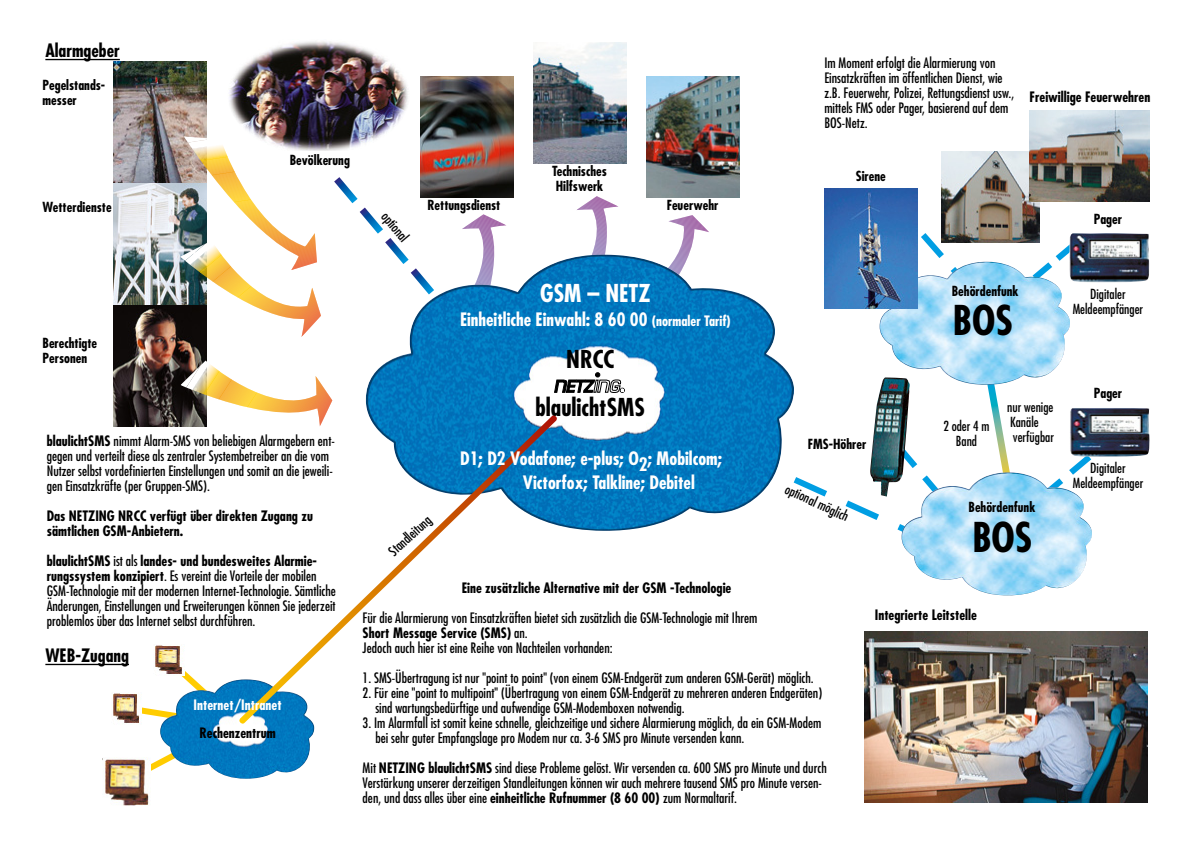
<style>
.page{position:relative;width:1191px;height:842px;background:#fff}
.page>*{position:absolute;margin:0;border:0;box-sizing:border-box;transform-origin:0 0}
.t1{font:700 condensed 40px "Futura";color:#000}
.t2{font:700 condensed 24px/48px "Futura";color:#000;text-align:center}
.t3{font:700 condensed 24px "Futura";color:#fff}
.t4{font:700 condensed 18px/24px "Futura";color:#fff}
.t5{font:700 condensed 18px "Futura";color:#000}
.t6{font:condensed 14px/15px "Futura";color:#000}
.t7{font:700 condensed 14px/15px "Futura";color:#000}
.t8{font:700 condensed 14px "Futura";color:#fff}
.t9{font:700 condensed 13.6px/15px "Futura";color:#000}
.t10{font:condensed 13.6px/15px "Futura";color:#000;text-align:center}
.t11{font:condensed 13.5px "Futura";color:#000}
.s1{font-weight:700}
.s2{font-size:14px}
</style>
<div class="page">
<svg style="left:577px;top:196px;width:132px;height:59px"></svg>
<svg style="left:462px;top:214px;width:44px;height:41px"></svg>
<svg style="left:987px;top:385px;width:23px;height:87px"></svg>
<svg style="left:334px;top:177px;width:100px;height:78px"></svg>
<svg style="left:123px;top:663px;width:71px;height:62px"></svg>
<svg style="left:151px;top:759px;width:9px;height:12px"></svg>
<svg style="left:917px;top:227px;width:63px;height:35px"></svg>
<svg style="left:1069px;top:458px;width:23px;height:14px"></svg>
<svg style="left:794px;top:454px;width:124px;height:77px"></svg>
<svg style="left:1026px;top:242px;width:41px;height:19px"></svg>
<img style="left:365px;top:255px;width:429px;height:276px">
<img style="left:865px;top:631px;width:283px;height:172px">
<hr style="left:45px;top:59px;width:75px;height:1px;background:#000">
<hr style="left:45px;top:664px;width:84px;height:1px;background:#000">
<img style="left:879px;top:262px;width:191px;height:123px">
<img style="left:154px;top:645px;width:30px;height:30px">
<img style="left:113px;top:693px;width:29px;height:31px">
<img style="left:102px;top:757px;width:48px;height:49px">
<img style="left:901px;top:472px;width:191px;height:124px">
<img style="left:941px;top:152px;width:99px;height:90px">
<img style="left:1070px;top:408px;width:80px;height:50px">
<img style="left:1067px;top:233px;width:83px;height:50px">
<img style="left:870px;top:377px;width:39px;height:120px">
<img style="left:229px;top:41px;width:179px;height:110px">
<img style="left:113px;top:184px;width:67px;height:120px">
<img style="left:113px;top:61px;width:93px;height:121px">
<img style="left:420px;top:77px;width:93px;height:120px">
<img style="left:533px;top:43px;width:93px;height:120px">
<img style="left:646px;top:77px;width:93px;height:120px">
<img style="left:824px;top:188px;width:93px;height:121px">
<img style="left:113px;top:306px;width:93px;height:120px">
<svg style="left:180px;top:136px;width:141px;height:201px"></svg>
<svg style="left:180px;top:361px;width:152px;height:65px"></svg>
<img style="left:160px;top:679px;width:154px;height:100px">
<svg style="left:238px;top:415px;width:320px;height:310px"></svg>
<svg style="left:554px;top:373px;width:70px;height:20px"></svg>
<img style="left:1030px;top:111px;width:119px;height:91px">
<p class="t5" style="left:45px;top:39px;width:76px">Alarmgeber</p>
<p class="t9" style="left:43px;top:78px;width:64px">Pegelstands&shy;messer</p>
<p class="t9" style="left:43px;top:199px;width:71px">Wetterdienste</p>
<p class="t9" style="left:290px;top:153px;width:62px">Bevölkerung</p>
<p class="t10" style="left:390px;top:209px;width:35px;rotate:50deg">optional</p>
<p class="t9" style="left:552px;top:163px;width:56px">Technisches<br>Hilfswerk</p>
<p class="t9" style="left:427px;top:197px;width:74px">Rettungsdienst</p>
<p class="t9" style="left:666px;top:197px;width:53px">Feuerwehr</p>
<p class="t6" style="left:824px;top:55px;width:191px">Im Moment erfolgt die Alarmierung von Einsatzkräften im öffentlichen Dienst, wie z.B. Feuerwehr, Polizei, Rettungsdienst usw., mittels FMS oder Pager, basierend auf dem BOS-Netz.</p>
<p class="t7" style="left:1029px;top:90px;width:122px">Freiwillige Feuerwehren</p>
<p class="t9" style="left:855px;top:168px;width:32px">Sirene</p>
<p class="t9" style="left:1093px;top:211px;width:30px">Pager</p>
<p class="t9" style="left:43px;top:335px;width:56px">Berechtigte<br>Personen</p>
<p class="t6" style="left:47px;top:433px;width:289px"><span class="s1">blaulichtSMS</span> nimmt Alarm-SMS von beliebigen Alarmgebern ent&shy;gegen und verteilt diese als zentraler Systembetreiber an die vom Nutzer selbst vordefinierten Einstellungen und somit an die jeweili&shy;gen Einsatzkräfte (per Gruppen-SMS).</p>
<p class="t7" style="left:47px;top:508px;width:268px">Das NETZING NRCC verfügt über direkten Zugang zu sämtlichen GSM-Anbietern.</p>
<p class="t6" style="left:47px;top:553px;width:291px"><span class="s1">blaulichtSMS</span> ist als <span class="s1">landes- und bundesweites Alarmie&shy;rungssystem konzipiert</span>. Es vereint die Vorteile der mobilen GSM-Technologie mit der modernen Internet-Technologie. Sämtliche Änderungen, Einstellungen und Erweiterungen können Sie jederzeit problemlos über das Internet selbst durchführen.</p>
<p class="t5" style="left:45px;top:643px;width:85px">WEB-Zugang</p>
<p class="t8" style="left:194px;top:696px;width:90px">Internet/Intranet</p>
<p class="t7" style="left:199px;top:725px;width:78px">Rechenzentrum</p>
<p class="t11" style="left:385px;top:547px;width:53px;rotate:-42deg">Standleitung</p>
<h2 class="t3" style="left:540px;top:278px;width:112px">GSM – NETZ</h2>
<p class="t4" style="left:460px;top:307px;width:272px">Einheitliche Einwahl: 8 60 00 <span class="s2">(normaler Tarif)</span></p>
<h2 class="t2" style="left:535px;top:335px;width:111px">NRCC blaulichtSMS</h2>
<p class="t4" style="left:523px;top:446px;width:201px;text-indent:-63px">D1; D2 Vodafone; e-plus; O2; Mobilcom;<br>Victorfox; Talkline; Debitel</p>
<p class="t9" style="left:807px;top:436px;width:60px">FMS-Höhrer</p>
<p class="t10" style="left:789px;top:481px;width:70px;rotate:25deg">optional möglich</p>
<p class="t9" style="left:951px;top:284px;width:68px">Behördenfunk</p>
<h1 class="t1" style="left:953px;top:294px;width:62px">BOS</h1>
<p class="t10" style="left:943px;top:419px;width:48px">2oder4m<br>Band</p>
<p class="t10" style="left:1007px;top:399px;width:48px;text-align:left">nur wenige<br>Kanäle verfügbar</p>
<p class="t9" style="left:968px;top:499px;width:68px">Behördenfunk</p>
<h1 class="t1" style="left:972px;top:512px;width:62px">BOS</h1>
<p class="t7" style="left:462px;top:580px;width:271px">Eine zusätzliche Alternative mit der GSM -Technologie</p>
<p class="t6" style="left:363px;top:610px;width:396px">Für die Alarmierung von Einsatzkräften bietet sich zusätzlich die GSM-Technologie mit Ihrem<br><span class="s1">Short Message Service (SMS)</span> an.<br>Jedoch auch hier ist eine Reihe von Nachteilen vorhanden:</p>
<p class="t6" style="left:363px;top:670px;width:452px">1. SMS-Übertragung ist nur "point to point" (von einem GSM-Endgerät zum anderen GSM-Gerät) möglich.</p>
<p class="t6" style="left:375px;top:685px;width:448px;text-indent:-13px">2. Für eine "point to multipoint" (Übertragung von einem GSM-Endgerät zu mehreren anderen Endgeräten) sind wartungsbedürftige und aufwendige GSM-Modemboxen notwendig.</p>
<p class="t6" style="left:375px;top:715px;width:447px;text-indent:-13px">3. Im Alarmfall ist somit keine schnelle, gleichzeitige und sichere Alarmierung möglich, da ein GSM-Modem bei sehr guter Empfangslage pro Modem nur ca. 3-6 SMS pro Minute versenden kann.</p>
<p class="t6" style="left:363px;top:760px;width:465px">Mit <span class="s1">NETZING blaulichtSMS</span> sind diese Probleme gelöst. Wir versenden ca. 600 SMS pro Minute und durch<br>Verstärkung unserer derzeitigen Standleitungen können wir auch mehrere tausend SMS pro Minute versen&shy;den, und dass alles über eine <span class="s1">einheitliche Rufnummer (8 60 00)</span> zum Normaltarif.</p>
<p class="t7" style="left:875px;top:607px;width:104px">Integrierte Leitstelle</p>
<p class="t10" style="left:1072px;top:286px;width:72px">Digitaler<br>Meldeempfänger</p>
<p class="t9" style="left:1094px;top:386px;width:30px">Pager</p>
<p class="t10" style="left:1072px;top:460px;width:72px">Digitaler<br>Meldeempfänger</p>
</div>
